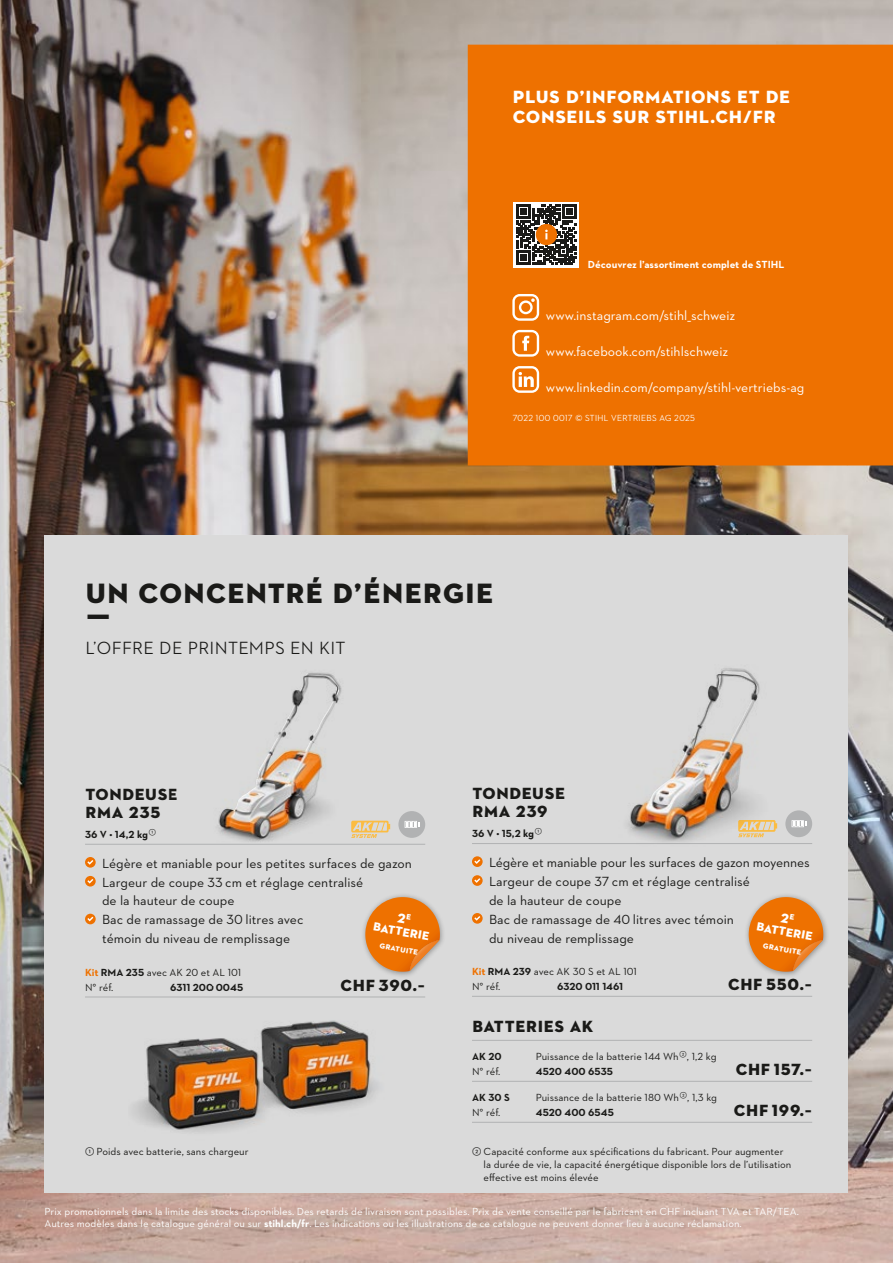
<style>
.page{position:relative;width:893px;height:1263px;background:#fff}
.page>*{position:absolute;margin:0;border:0;box-sizing:border-box;transform-origin:0 0}
.t1{font:28.5px/31.3px "STIHL Contraface Display Titling";color:#1a1a18}
.t2{font:18px/19.5px "STIHL Contraface Display Titling";color:#fff}
.t3{font:500 18px "STIHL Contraface Display";letter-spacing:-.025em;color:#1a1a18}
.t4{font:16.5px/18.1px "STIHL Contraface Display Titling";color:#1a1a18}
.t5{font:13.5px/18.9px "STIHL Contraface Text";color:#1a1a18}
.t6{font:13.5px "STIHL Contraface Text";color:#fff}
.t7{font:12px "STIHL Contraface Display Titling";color:#fff}
.t8{font:10.5px/14.7px "STIHL Contraface Text";color:#1a1a18}
.t9{font:10.5px/12.6px "STIHL Contraface Text";color:#fff}
.t10{font:700 10.5px "STIHL Contraface Text";letter-spacing:-.01em;color:#1a1a18}
.t11{font:700 10.5px "STIHL Contraface Text";color:#fff}
.t12{font:500 9px "STIHL Contraface Display";letter-spacing:-.025em;color:#fff}
.t13{font:7.5px "STIHL Contraface Display Titling";color:#fff}
.s1{font-weight:700;color:#ee7100}
.s2{font-weight:700}
.s3{font-family:"STIHL Contraface Display";font-weight:500}
</style>
<div class="page">
<img style="left:0;top:0;width:893px;height:1263px">
<div style="left:45px;top:536px;width:803px;height:657px;background:#dadada"></div>
<hr style="left:85px;top:844px;width:340px;height:1px;background:#b1b2b3">
<hr style="left:85px;top:997px;width:340px;height:1px;background:#b1b2b3">
<svg style="left:85px;top:857px;width:11px;height:11px"></svg>
<svg style="left:87px;top:860px;width:6px;height:5px"></svg>
<div style="left:85px;top:876px;width:11px;height:10px;background:#ee7100;border-radius:50%"></div>
<svg style="left:87px;top:879px;width:6px;height:4px"></svg>
<div style="left:85px;top:914px;width:11px;height:10px;background:#ee7100;border-radius:50%"></div>
<svg style="left:87px;top:917px;width:6px;height:4px"></svg>
<svg style="left:376px;top:821px;width:14px;height:17px"></svg>
<div style="left:398px;top:811px;width:27px;height:27px;background:#b1b2b3;border-radius:50%"></div>
<svg style="left:405px;top:821px;width:14px;height:7px"></svg>
<hr style="left:472px;top:996px;width:340px;height:1px;background:#b1b2b3">
<hr style="left:472px;top:843px;width:340px;height:1px;background:#b1b2b3">
<div style="left:472px;top:856px;width:11px;height:11px;background:#ee7100;border-radius:50%"></div>
<svg style="left:474px;top:859px;width:6px;height:5px"></svg>
<svg style="left:472px;top:875px;width:11px;height:11px"></svg>
<svg style="left:474px;top:878px;width:6px;height:5px"></svg>
<div style="left:472px;top:913px;width:11px;height:11px;background:#ee7100;border-radius:50%"></div>
<svg style="left:474px;top:916px;width:6px;height:5px"></svg>
<div style="left:785px;top:810px;width:27px;height:27px;background:#b1b2b3;border-radius:50%"></div>
<svg style="left:794px;top:820px;width:12px;height:7px"></svg>
<img style="left:170px;top:672px;width:206px;height:172px">
<img style="left:220px;top:673px;width:90px;height:142px">
<img style="left:628px;top:668px;width:166px;height:174px">
<img style="left:631px;top:669px;width:94px;height:157px">
<hr style="left:472px;top:1040px;width:340px;height:1px;background:#b1b2b3">
<hr style="left:472px;top:1081px;width:340px;height:1px;background:#b1b2b3">
<hr style="left:472px;top:1122px;width:340px;height:1px;background:#b1b2b3">
<img style="left:212px;top:996px;width:213px;height:116px">
<img style="left:262px;top:1021px;width:107px;height:87px">
<img style="left:134px;top:1023px;width:160px;height:109px">
<img style="left:147px;top:1038px;width:112px;height:90px">
<div style="left:468px;top:45px;width:425px;height:420px;background:#ee7100"></div>
<svg style="left:512px;top:294px;width:27px;height:27px"></svg>
<svg style="left:512px;top:330px;width:27px;height:27px"></svg>
<svg style="left:512px;top:366px;width:27px;height:27px"></svg>
<div style="left:513px;top:202px;width:66px;height:65px;background:#fff"></div>
<svg style="left:516px;top:204px;width:61px;height:61px"></svg>
<div style="left:361px;top:893px;width:85px;height:85px;background:#1a1a18;opacity:.4"></div>
<div style="left:744px;top:893px;width:86px;height:85px;background:#1a1a18;opacity:.4"></div>
<svg style="left:365px;top:897px;width:74px;height:74px"></svg>
<svg style="left:749px;top:897px;width:74px;height:74px"></svg>
<h2 class="t2" style="left:512px;top:88px;width:280px">PLUS D’INFORMATIONS ET DE<br>CONSEILS SUR STIHL.CH/FR</h2>
<p class="t11" style="left:588px;top:257px;width:198px">Découvrez l’assortiment complet de STIHL</p>
<p class="t6" style="left:546px;top:307px;width:191px">www.instagram.com/stihl_schweiz</p>
<p class="t6" style="left:546px;top:343px;width:184px">www.facebook.com/stihlschweiz</p>
<p class="t6" style="left:546px;top:379px;width:260px">www.linkedin.com/company/stihl-vertriebs-ag</p>
<p class="t12" style="left:512px;top:413px;width:184px">7022 100 0017 © STIHL VERTRIEBS AG 2025</p>
<h1 class="t1" style="left:85px;top:577px;width:410px">UN CONCENTRÉ D’ÉNERGIE<br>Ƒ</h1>
<h2 class="t3" style="left:85px;top:638px;width:262px">L’OFFRE DE PRINTEMPS EN KIT</h2>
<h3 class="t4" style="left:85px;top:785px;width:95px">TONDEUSE<br>RMA 235</h3>
<p class="t10" style="left:85px;top:827px;width:73px">36 V • 14,2 kg<sup>①</sup></p>
<p class="t5" style="left:102px;top:853px;width:311px">Légère et maniable pour les petites surfaces de gazon Largeur de coupe 33 cm et réglage centralisé<br>de la hauteur de coupe<br>Bac de ramassage de 30 litres avec<br>témoin du niveau de remplissage</p>
<p class="t8" style="left:85px;top:965px;width:158px"><span class="s1">Kit</span> <span class="s2">RMA 235</span> avec AK 20 et AL 101<br>N° réf.</p>
<p class="t7" style="left:374px;top:919px;width:59px;rotate:10deg">BATTERIE</p>
<p class="t13" style="left:380px;top:941px;width:40px;rotate:10deg">GRATUITE</p>
<p class="t10" style="left:170px;top:980px;width:75px">6311 200 0045</p>
<h3 class="t4" style="left:340px;top:976px;width:86px">CHF 390.–</h3>
<h3 class="t4" style="left:472px;top:784px;width:95px">TONDEUSE<br>RMA 239</h3>
<p class="t10" style="left:472px;top:827px;width:72px">36 V • 15,2 kg<sup>①</sup></p>
<p class="t5" style="left:489px;top:853px;width:322px">Légère et maniable pour les surfaces de gazon moyennes Largeur de coupe 37 cm et réglage centralisé<br>de la hauteur de coupe<br>Bac de ramassage de 40 litres avec témoin<br>du niveau de remplissage</p>
<p class="t8" style="left:472px;top:964px;width:166px"><span class="s1">Kit</span> <span class="s2">RMA 239</span> avec AK 30 S et AL 101<br>N° réf.</p>
<p class="t7" style="left:758px;top:919px;width:59px;rotate:10deg">BATTERIE</p>
<p class="t13" style="left:764px;top:941px;width:40px;rotate:10deg">GRATUITE</p>
<p class="t10" style="left:557px;top:979px;width:67px">6320 011 1461</p>
<h3 class="t4" style="left:728px;top:975px;width:86px">CHF 550.–</h3>
<h3 class="t4" style="left:472px;top:1017px;width:123px">BATTERIES AK</h3>
<p class="t10" style="left:472px;top:1050px;width:31px">AK 20</p>
<p class="t8" style="left:536px;top:1049px;width:182px">Puissance de la batterie 144 Wh<sup>②</sup>, 1,2 kg</p>
<p class="t8" style="left:472px;top:1064px;width:30px">N° réf.</p>
<p class="t10" style="left:536px;top:1064px;width:79px">4520 400 6535</p>
<h3 class="t4" style="left:735px;top:1060px;width:78px">CHF 157.–</h3>
<p class="t10" style="left:472px;top:1091px;width:39px">AK 30 S</p>
<p class="t8" style="left:536px;top:1090px;width:183px">Puissance de la batterie 180 Wh<sup>②</sup>, 1,3 kg</p>
<p class="t8" style="left:472px;top:1105px;width:30px">N° réf.</p>
<p class="t10" style="left:536px;top:1105px;width:80px">4520 400 6545</p>
<h3 class="t4" style="left:733px;top:1101px;width:80px">CHF 199.–</h3>
<p class="t8" style="left:85px;top:1144px;width:165px"><span class="s3">①</span> Poids avec batterie, sans chargeur</p>
<p class="t8" style="left:484px;top:1145px;width:309px;line-height:12.6px;text-indent:-12px"><span class="s3">②</span> Capacité conforme aux spécifications du fabricant. Pour augmenter la durée de vie, la capacité énergétique disponible lors de l’utilisation effective est moins élevée</p>
<p class="t9" style="left:45px;top:1205px;width:756px">Prix promotionnels dans la limite des stocks disponibles. Des retards de livraison sont possibles. Prix de vente conseillé par le fabricant en CHF incluant TVA et TAR/TEA.<br>Autres modèles dans le catalogue général ou sur <span class="s2">stihl.ch/fr</span>. Les indications ou les illustrations de ce catalogue ne peuvent donner lieu à aucune réclamation.</p>
</div>
